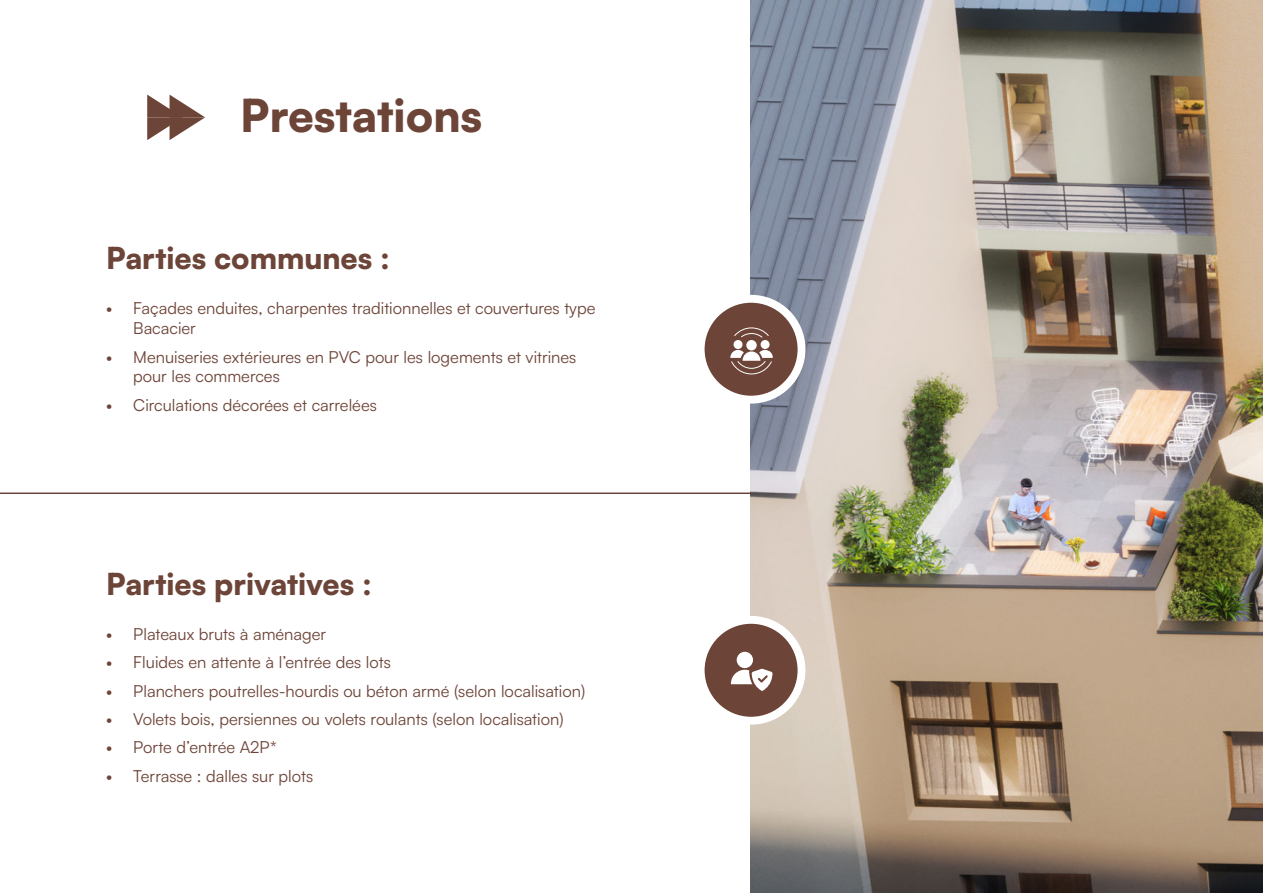
<style>
.page{position:relative;width:1263px;height:893px;background:#fff}
.page>*{position:absolute;margin:0;border:0;box-sizing:border-box;transform-origin:0 0}
.t1{font:700 45px "Satoshi Variable";color:#6d4438}
.t2{font:700 30px "Satoshi Variable";color:#6d4438}
.t3{font:700 16.5px/19.8px "Satoshi Variable";color:#6d4438}
</style>
<div class="page">
<img style="left:750px;top:0;width:513px;height:893px">
<svg style="left:147px;top:95px;width:58px;height:45px"></svg>
<div style="left:697px;top:295px;width:108px;height:109px;background:#fff;border-radius:50%"></div>
<div style="left:705px;top:303px;width:92px;height:93px;background:#6d4438;border-radius:50%"></div>
<div style="left:697px;top:616px;width:108px;height:109px;background:#fff;border-radius:50%"></div>
<div style="left:705px;top:624px;width:92px;height:93px;background:#6d4438;border-radius:50%"></div>
<hr style="left:0;top:492px;width:750px;height:2px;background:#6d4438">
<div style="left:746px;top:340px;width:11px;height:10px;background:#fff;border-radius:50%"></div>
<div style="left:733px;top:340px;width:9px;height:9px;background:#fff;border-radius:50%"></div>
<div style="left:761px;top:340px;width:9px;height:9px;background:#fff;border-radius:50%"></div>
<svg style="left:734px;top:327px;width:35px;height:11px"></svg>
<svg style="left:730px;top:350px;width:43px;height:24px"></svg>
<div style="left:737px;top:652px;width:16px;height:16px;background:#fff;border-radius:50%"></div>
<svg style="left:731px;top:669px;width:42px;height:22px"></svg>
<h1 class="t1" style="left:240px;top:92px;width:243px">Prestations</h1>
<h2 class="t2" style="left:106px;top:243px;width:285px">Parties communes :</h2>
<p class="t3" style="left:133px;top:299px;width:464px;text-indent:-27px">• Façades enduites, charpentes traditionnelles et couvertures type<br>Bacacier</p>
<p class="t3" style="left:133px;top:347px;width:445px;text-indent:-27px">• Menuiseries extérieures en PVC pour les logements et vitrines pour les commerces</p>
<p class="t3" style="left:106px;top:395px;width:272px">• Circulations décorées et carrelées</p>
<h2 class="t2" style="left:106px;top:569px;width:267px">Parties privatives :</h2>
<p class="t3" style="left:106px;top:625px;width:221px">• Plateaux bruts à aménager</p>
<p class="t3" style="left:106px;top:653px;width:286px">• Fluides en attente à l’entrée des lots</p>
<p class="t3" style="left:106px;top:681px;width:480px">• Planchers poutrelles-hourdis ou béton armé (selon localisation)</p>
<p class="t3" style="left:106px;top:710px;width:459px">• Volets bois, persiennes ou volets roulants (selon localisation)</p>
<p class="t3" style="left:106px;top:738px;width:172px">• Porte d’entrée A2P*</p>
<p class="t3" style="left:106px;top:766px;width:208px">• Terrasse : dalles sur plots</p>
</div>
